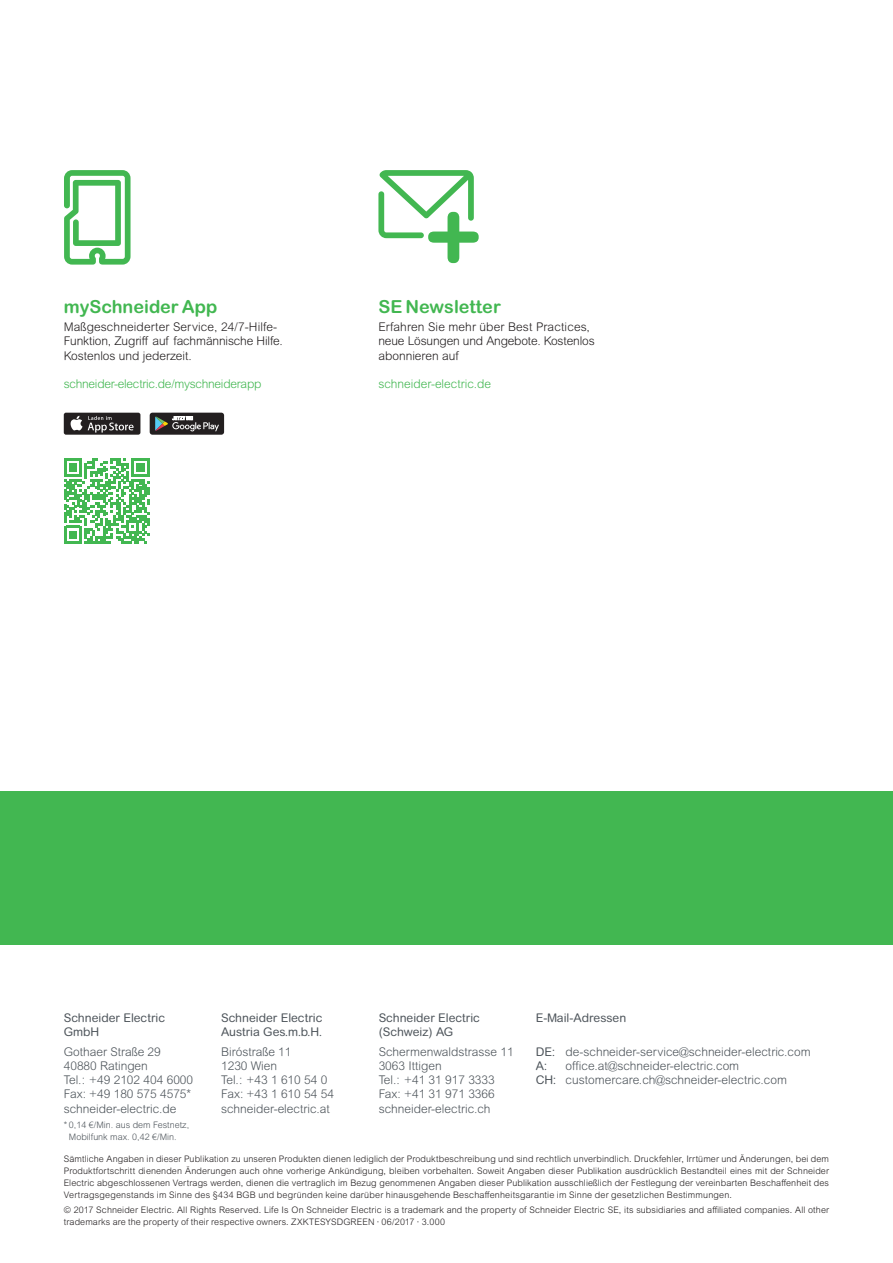
<style>
.page{position:relative;width:893px;height:1263px;background:#fff}
.page>*{position:absolute;margin:0;border:0;box-sizing:border-box;transform-origin:0 0}
.t1{font:700 18px "Arial Rounded MT Pro";color:#42b751}
.t2{font:300 12px/14.2px "Arial Rounded MT Std";color:#4d545a}
.t3{font:300 12px/14.2px "Arial Rounded MT Pro";color:#231f20}
.t4{font:12px/14.2px "Arial Rounded MT Std";color:#4d545a}
.t5{font:300 12px "Arial Rounded MT Pro";letter-spacing:-.02em;color:#42b751}
.t6{font:300 12px "Arial Rounded MT Pro";color:#42b751}
.t7{font:300 9px/12px "Arial MT Pro";letter-spacing:.015em;color:#231f20;text-align:justify}
.t8{font:300 9px/12px "Arial Rounded MT Std";color:#4d545a}
.s1{font-weight:400}
</style>
<div class="page">
<div style="left:0;top:791px;width:893px;height:153px;background:#42b751"></div>
<svg style="left:378px;top:170px;width:101px;height:93px"></svg>
<svg style="left:64px;top:170px;width:67px;height:95px"></svg>
<svg style="left:64px;top:458px;width:86px;height:86px"></svg>
<div style="left:64px;top:413px;width:76px;height:22px;background:#231f20;border-radius:2px"></div>
<svg style="left:70px;top:416px;width:64px;height:16px"></svg>
<div style="left:150px;top:413px;width:74px;height:22px;background:#231f20;border-radius:3px"></div>
<svg style="left:155px;top:416px;width:64px;height:15px"></svg>
<h1 class="t1" style="left:64px;top:296px;width:155px">mySchneider App</h1>
<h2 class="t3" style="left:64px;top:320px;width:220px">Maßgeschneiderter Service, 24/7-Hilfe-<br>Funktion, Zugriff auf fachmännische Hilfe.<br>Kostenlos und jederzeit.</h2>
<h2 class="t5" style="left:64px;top:377px;width:199px">schneider-electric.de/myschneiderapp</h2>
<h1 class="t1" style="left:378px;top:296px;width:124px">SE Newsletter</h1>
<h2 class="t3" style="left:378px;top:320px;width:218px">Erfahren Sie mehr über Best Practices, neue Lösungen und Angebote. Kostenlos abonnieren auf</h2>
<h2 class="t6" style="left:378px;top:377px;width:114px">schneider-electric.de</h2>
<h2 class="t4" style="left:64px;top:1010px;width:103px">Schneider Electric<br>GmbH</h2>
<h2 class="t2" style="left:64px;top:1044px;width:131px">Gothaer Straße 29<br>40880 Ratingen<br>Tel.: +49 2102 404 6000<br>Fax: +49 180 575 4575* schneider-electric.de</h2>
<p class="t8" style="left:69px;top:1118px;width:122px;text-indent:-5px">* 0,14 €/Min. aus dem Festnetz,<br>Mobilfunk max. 0,42 €/Min.</p>
<h2 class="t4" style="left:221px;top:1010px;width:103px">Schneider Electric<br>Austria Ges.m.b.H.</h2>
<h2 class="t2" style="left:221px;top:1044px;width:114px">Biróstraße 11<br>1230 Wien<br>Tel.: +43 1 610 54 0<br>Fax: +43 1 610 54 54 schneider-electric.at</h2>
<h2 class="t4" style="left:379px;top:1010px;width:103px">Schneider Electric (Schweiz) AG</h2>
<h2 class="t2" style="left:379px;top:1044px;width:137px">Schermenwaldstrasse 11<br>3063 Ittigen<br>Tel.: +41 31 917 3333<br>Fax: +41 31 971 3366 schneider-electric.ch</h2>
<h2 class="t4" style="left:536px;top:1010px;width:92px">E-Mail-Adressen</h2>
<h2 class="t2" style="left:536px;top:1044px;width:277px"><span class="s1">DE:</span> de-schneider-service@schneider-electric.com<br><span class="s1">A:</span></h2>
<h2 class="t2" style="left:536px;top:1058px;width:253px;text-indent:30px">office.at@schneider-electric.com<br><span class="s1">CH:</span> customercare.ch@schneider-electric.com</h2>
<p class="t7" style="left:64px;top:1153px;width:767px">Sämtliche Angaben in dieser Publikation zu unseren Produkten dienen lediglich der Produktbeschreibung und sind rechtlich unverbindlich. Druckfehler, Irrtümer und Änderungen, bei dem Produktfortschritt dienenden Änderungen auch ohne vorherige Ankündigung, bleiben vorbehalten. Soweit Angaben dieser Publikation ausdrücklich Bestandteil eines mit der Schneider Electric abgeschlossenen Vertrags werden, dienen die vertraglich im Bezug genommenen Angaben dieser Publikation ausschließlich der Festlegung der vereinbarten Beschaffenheit des Vertragsgegenstands im Sinne des §434 BGB und begründen keine darüber hinausgehende Beschaffenheitsgarantie im Sinne der gesetzlichen Bestimmungen.</p>
<p class="t7" style="left:64px;top:1204px;width:767px">© 2017 Schneider Electric. All Rights Reserved. Life Is On Schneider Electric is a trademark and the property of Schneider Electric SE, its subsidiaries and affiliated companies. All other trademarks are the property of their respective owners. ZXKTESYSDGREEN · 06/2017 · 3.000</p>
</div>
